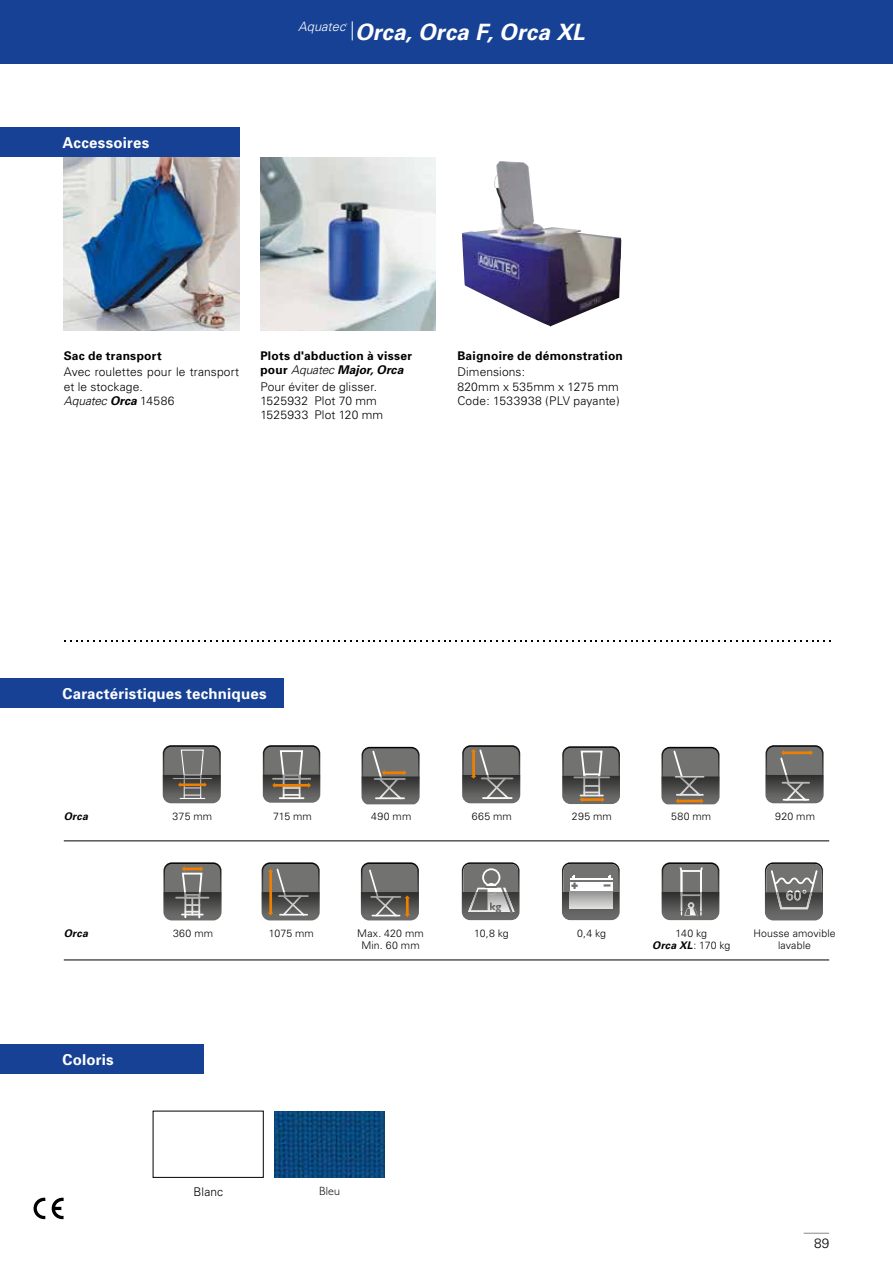
<style>
.page{position:relative;width:893px;height:1263px;background:#fff}
.page>*{position:absolute;margin:0;border:0;box-sizing:border-box;transform-origin:0 0}
.t1{font:italic 700 22.5px "Univers";letter-spacing:.015em;color:#fff}
.t2{font:700 15px "Univers";letter-spacing:.015em;color:#fff}
.t3{font:300 13.5px "Univers";color:#000}
.t4{font:italic 300 12.9px "Univers";color:#fff}
.t5{font:300 12px/14.4px "Univers";letter-spacing:.01em;color:#000}
.t6{font:700 12px/14.4px "Univers";letter-spacing:.025em;color:#000}
.t7{font:300 12px "Gill Sans";color:#000}
.t8{font:700 10.95px "Gill Sans";color:#727271}
.t9{font:300 10.5px/12.6px "Univers";letter-spacing:.015em;color:#000;text-align:center}
.t10{font:italic 700 10.5px "Univers";letter-spacing:.03em;color:#000}
.t11{font:italic 300 2.25px "Univers";color:#fff}
.s1{font-style:italic}
.s2{font-weight:700;font-style:italic}
.s3{font-weight:300;font-style:italic}
</style>
<div class="page">
<div style="left:0;top:0;width:893px;height:64px;background:#164194"></div>
<img style="left:260px;top:157px;width:176px;height:174px">
<img style="left:64px;top:157px;width:175px;height:174px">
<div style="left:0;top:128px;width:239px;height:29px;background:#164194"></div>
<img style="left:462px;top:161px;width:159px;height:166px">
<div style="left:0;top:678px;width:284px;height:30px;background:#164194"></div>
<div style="left:0;top:1044px;width:203px;height:30px;background:#164194"></div>
<svg style="left:64px;top:641px;width:767px;height:1px"></svg>
<hr style="left:64px;top:840px;width:765px;height:1px;background:#000">
<div style="left:153px;top:1111px;width:111px;height:67px;border:1px solid #000"></div>
<img style="left:274px;top:1111px;width:110px;height:66px">
<svg style="left:163px;top:745px;width:58px;height:58px;background:#6e6c68"></svg>
<svg style="left:263px;top:745px;width:57px;height:58px;background:#76736e"></svg>
<svg style="left:661px;top:747px;width:58px;height:57px;background:#6d6a66"></svg>
<svg style="left:462px;top:745px;width:58px;height:58px;background:#6e6b68"></svg>
<svg style="left:765px;top:745px;width:59px;height:58px;background:#6f6c68"></svg>
<svg style="left:262px;top:862px;width:58px;height:58px;background:#706b66"></svg>
<svg style="left:361px;top:862px;width:58px;height:58px;background:#6c6a67"></svg>
<svg style="left:362px;top:747px;width:58px;height:57px;background:#6d6a67"></svg>
<svg style="left:163px;top:862px;width:58px;height:58px;background:#73716e"></svg>
<svg style="left:562px;top:746px;width:58px;height:58px;background:#73706d"></svg>
<img style="left:462px;top:913px;width:57px;height:7px">
<svg style="left:462px;top:862px;width:57px;height:51px;background:#818180"></svg>
<svg style="left:562px;top:862px;width:58px;height:30px"></svg>
<hr style="left:568px;top:880px;width:45px;height:2px;background:#727271">
<img style="left:562px;top:892px;width:58px;height:28px">
<svg style="left:570px;top:892px;width:42px;height:16px"></svg>
<svg style="left:662px;top:862px;width:57px;height:58px;background:#6e6e6d"></svg>
<img style="left:765px;top:909px;width:58px;height:11px">
<svg style="left:765px;top:862px;width:58px;height:47px;background:#747474"></svg>
<hr style="left:64px;top:960px;width:765px;height:1px;background:#000">
<svg style="left:52px;top:1198px;width:12px;height:21px"></svg>
<svg style="left:34px;top:1198px;width:11px;height:21px"></svg>
<svg style="left:352px;top:21px;width:1px;height:19px"></svg>
<svg style="left:804px;top:1233px;width:25px;height:1px"></svg>
<p class="t2" style="left:63px;top:134px;width:88px">Accessoires</p>
<p class="t4" style="left:298px;top:19px;width:49px">Aquatec</p>
<p class="t11" style="left:346px;top:23px;width:3px">®</p>
<h1 class="t1" style="left:355px;top:19px;width:231px">Orca, Orca F, Orca XL</h1>
<p class="t6" style="left:64px;top:348px;width:99px">Sac de transport</p>
<p class="t5" style="left:64px;top:365px;width:177px">Avec roulettes pour le transport et le stockage.<br><span class="s1">Aquatec</span> <span class="s2">Orca</span> 14586</p>
<p class="t6" style="left:260px;top:348px;width:153px">Plots d'abduction à visser pour <span class="s3">Aquatec</span> <span class="s1">Major, Orca</span></p>
<p class="t5" style="left:260px;top:379px;width:124px">Pour éviter de glisser.<br>1525932 Plot 70 mm<br>1525933 Plot 120 mm</p>
<p class="t6" style="left:457px;top:348px;width:167px">Baignoire de démonstration</p>
<p class="t5" style="left:457px;top:365px;width:164px">Dimensions:<br>820mm x 535mm x 1275 mm<br>Code: 1533938 (PLV payante)</p>
<p class="t2" style="left:63px;top:685px;width:205px">Caractéristiques techniques</p>
<p class="t10" style="left:64px;top:810px;width:26px">Orca</p>
<p class="t10" style="left:64px;top:926px;width:26px">Orca</p>
<p class="t2" style="left:63px;top:1050px;width:53px">Coloris</p>
<p class="t9" style="left:572px;top:810px;width:41px">295 mm</p>
<p class="t9" style="left:173px;top:810px;width:41px">375 mm</p>
<p class="t9" style="left:273px;top:810px;width:40px">715 mm</p>
<p class="t9" style="left:472px;top:810px;width:42px">665 mm</p>
<p class="t9" style="left:671px;top:810px;width:42px">580 mm</p>
<p class="t9" style="left:775px;top:810px;width:41px">920 mm</p>
<p class="t9" style="left:371px;top:810px;width:42px">490 mm</p>
<p class="t9" style="left:173px;top:927px;width:42px">360 mm</p>
<p class="t9" style="left:269px;top:927px;width:47px">1075 mm</p>
<p class="t9" style="left:357px;top:927px;width:68px">Max. 420 mm<br>Min. 60 mm</p>
<p class="t8" style="left:489px;top:900px;width:13px">kg</p>
<p class="t9" style="left:474px;top:926px;width:36px">10,8 kg</p>
<p class="t9" style="left:577px;top:926px;width:30px">0,4 kg</p>
<p class="t9" style="left:652px;top:927px;width:80px">140 kg<br><span class="s2">Orca XL</span>: 170 kg</p>
<p class="t9" style="left:753px;top:927px;width:84px">Housse amovible lavable</p>
<p class="t5" style="left:193px;top:1184px;width:31px">Blanc</p>
<p class="t7" style="left:319px;top:1184px;width:23px">Bleu</p>
<p class="t3" style="left:814px;top:1235px;width:17px">89</p>
</div>
